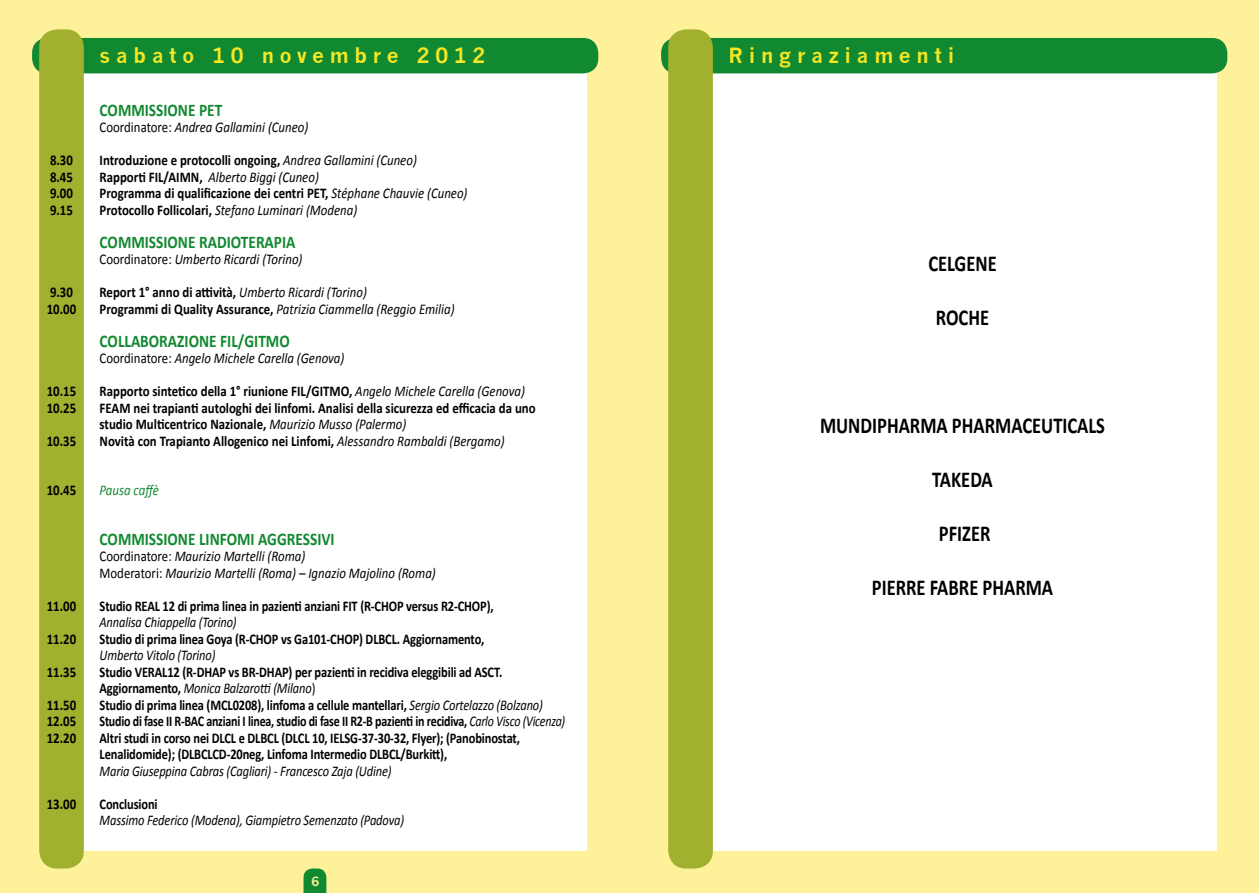
<style>
.page{position:relative;width:1259px;height:893px;background:#fff}
.page>*{position:absolute;margin:0;border:0;box-sizing:border-box;transform-origin:0 0}
.t1{font:700 22.8px "Calibri";color:#000;scale:.81 1}
.t2{font:700 20.55px "News Gothic";letter-spacing:.28em;color:#f5e724}
.t3{font:700 17.85px "Calibri";color:#118930;scale:.86 1}
.t4{font:700 14.85px/16.5px "Calibri";letter-spacing:-.01em;color:#000;scale:.84 1}
.t5{font:700 14.85px/16.5px "Calibri";letter-spacing:-.01em;color:#000;scale:.86 1}
.t6{font:italic 14.85px/16.5px "Calibri";letter-spacing:-.01em;color:#000;scale:.86 1}
.t7{font:italic 14.85px "Calibri";letter-spacing:-.01em;color:#000;scale:.84 1}
.t8{font:italic 14.85px "Calibri";color:#118930;scale:.86 1}
.t9{font:700 12.45px "News Gothic";color:#fdf299}
.s1{font-style:normal}
.s2{font-weight:400;font-style:italic}
.s3{font-weight:700;font-style:normal}
.s4{font-weight:400}
</style>
<div class="page">
<div style="left:0;top:0;width:629px;height:893px;background:#fdf299"></div>
<div style="left:61px;top:56px;width:526px;height:794px;background:#fff"></div>
<div style="left:32px;top:38px;width:566px;height:35px;background:#118930;border-radius:15px"></div>
<div style="left:39px;top:29px;width:45px;height:839px;background:#a1b12f;border-radius:18px"></div>
<svg style="left:303px;top:868px;width:23px;height:25px"></svg>
<div style="left:629px;top:0;width:630px;height:893px;background:#fdf299"></div>
<div style="left:690px;top:56px;width:526px;height:794px;background:#fff"></div>
<div style="left:661px;top:38px;width:566px;height:35px;background:#118930;border-radius:15px"></div>
<div style="left:668px;top:29px;width:45px;height:839px;background:#a1b12f;border-radius:18px"></div>
<p class="t5" style="left:50px;top:152px;width:28px;text-align:justify">8.30<br>8.45<br>9.00<br>9.15</p>
<p class="t5" style="left:47px;top:284px;width:36px">9.30<br>10.00</p>
<p class="t5" style="left:47px;top:383px;width:36px">10.15<br>10.25</p>
<p class="t5" style="left:47px;top:432px;width:36px">10.35</p>
<p class="t5" style="left:47px;top:482px;width:36px">10.45</p>
<p class="t5" style="left:47px;top:597px;width:36px">11.00</p>
<p class="t5" style="left:47px;top:630px;width:36px">11.20</p>
<p class="t5" style="left:47px;top:663px;width:36px">11.35</p>
<p class="t5" style="left:47px;top:696px;width:36px;text-align:justify">11.50<br>12.05<br>12.20</p>
<p class="t5" style="left:47px;top:795px;width:36px">13.00</p>
<h2 class="t2" style="left:100px;top:43px;width:387px">sabato 10 novembre 2012</h2>
<p class="t3" style="left:100px;top:98px;width:144px">COMMISSIONE PET</p>
<p class="t6" style="left:100px;top:118px;width:244px"><span class="s1">Coordinatore:</span> Andrea Gallamini (Cuneo)</p>
<p class="t5" style="left:100px;top:152px;width:429px">Introduzione e protocolli ongoing, <span class="s2">Andrea Gallamini (Cuneo)<br></span>Rapporti FIL/AIMN, <span class="s2">Alberto Biggi (Cuneo)<br></span>Programma di qualificazione dei centri PET, <span class="s2">Stéphane Chauvie (Cuneo)<br></span>Protocollo Follicolari, <span class="s2">Stefano Luminari (Modena)</span></p>
<p class="t3" style="left:100px;top:230px;width:229px">COMMISSIONE RADIOTERAPIA</p>
<p class="t6" style="left:100px;top:250px;width:237px"><span class="s1">Coordinatore:</span> Umberto Ricardi (Torino)</p>
<p class="t6" style="left:100px;top:283px;width:414px"><span class="s3">Report 1° anno di attività,</span> Umberto Ricardi (Torino)<br><span class="s3">Programmi di Quality Assurance,</span> Patrizia Ciammella (Reggio Emilia)</p>
<p class="t3" style="left:100px;top:329px;width:223px">COLLABORAZIONE FIL/GITMO</p>
<p class="t6" style="left:100px;top:349px;width:286px"><span class="s1">Coordinatore:</span> Angelo Michele Carella (Genova)</p>
<p class="t5" style="left:100px;top:383px;width:508px">Rapporto sintetico della 1° riunione FIL/GITMO, <span class="s2">Angelo Michele Carella (Genova)<br></span>FEAM nei trapianti autologhi dei linfomi. Analisi della sicurezza ed efficacia da uno studio Multicentrico Nazionale, <span class="s2">Maurizio Musso (Palermo)<br></span>Novità con Trapianto Allogenico nei Linfomi, <span class="s2">Alessandro Rambaldi (Bergamo)</span></p>
<p class="t8" style="left:100px;top:480px;width:70px">Pausa caffè</p>
<p class="t3" style="left:100px;top:527px;width:275px">COMMISSIONE LINFOMI AGGRESSIVI</p>
<p class="t6" style="left:100px;top:547px;width:392px"><span class="s1">Coordinatore:</span> Maurizio Martelli (Roma)<br><span class="s1">Moderatori:</span> Maurizio Martelli (Roma) – Ignazio Majolino (Roma)</p>
<p class="t4" style="left:100px;top:597px;width:470px">Studio REAL 12 di prima linea in pazienti anziani FIT (R-CHOP versus R2-CHOP),</p>
<p class="t7" style="left:100px;top:612px;width:165px">Annalisa Chiappella (Torino)</p>
<p class="t4" style="left:100px;top:630px;width:459px">Studio di prima linea Goya (R-CHOP vs Ga101-CHOP) DLBCL. Aggiornamento,</p>
<p class="t7" style="left:100px;top:645px;width:139px">Umberto Vitolo (Torino)</p>
<p class="t4" style="left:100px;top:663px;width:556px">Studio VERAL12 (R-DHAP vs BR-DHAP) per pazienti in recidiva eleggibili ad ASCT.<br>Aggiornamento, <span class="s2">Monica Balzarotti (Milano</span><span class="s4">)<br></span>Studio di prima linea (MCL0208), linfoma a cellule mantellari, <span class="s2">Sergio Cortelazzo (Bolzano)<br></span>Studio di fase II R-BAC anziani I linea, studio di fase II R2-B pazienti in recidiva, <span class="s2">Carlo Visco (Vicenza)<br></span>Altri studi in corso nei DLCL e DLBCL (DLCL 10, IELSG-37-30-32, Flyer); (Panobinostat, Lenalidomide); (DLBCLCD-20neg, Linfoma Intermedio DLBCL/Burkitt),</p>
<p class="t7" style="left:100px;top:761px;width:349px">Maria Giuseppina Cabras (Cagliari) - Francesco Zaja (Udine)</p>
<p class="t4" style="left:100px;top:795px;width:71px">Conclusioni</p>
<p class="t7" style="left:100px;top:810px;width:364px">Massimo Federico (Modena), Giampietro Semenzato (Padova)</p>
<p class="t9" style="left:311px;top:873px;width:9px">6</p>
<h2 class="t2" style="left:728px;top:43px;width:227px">Ringraziamenti</h2>
<h1 class="t1" style="left:928px;top:249px;width:86px">CELGENE</h1>
<h1 class="t1" style="left:936px;top:303px;width:67px">ROCHE</h1>
<h1 class="t1" style="left:820px;top:411px;width:353px">MUNDIPHARMA PHARMACEUTICALS</h1>
<h1 class="t1" style="left:932px;top:465px;width:76px">TAKEDA</h1>
<h1 class="t1" style="left:939px;top:519px;width:65px">PFIZER</h1>
<h1 class="t1" style="left:872px;top:573px;width:225px">PIERRE FABRE PHARMA</h1>
</div>
